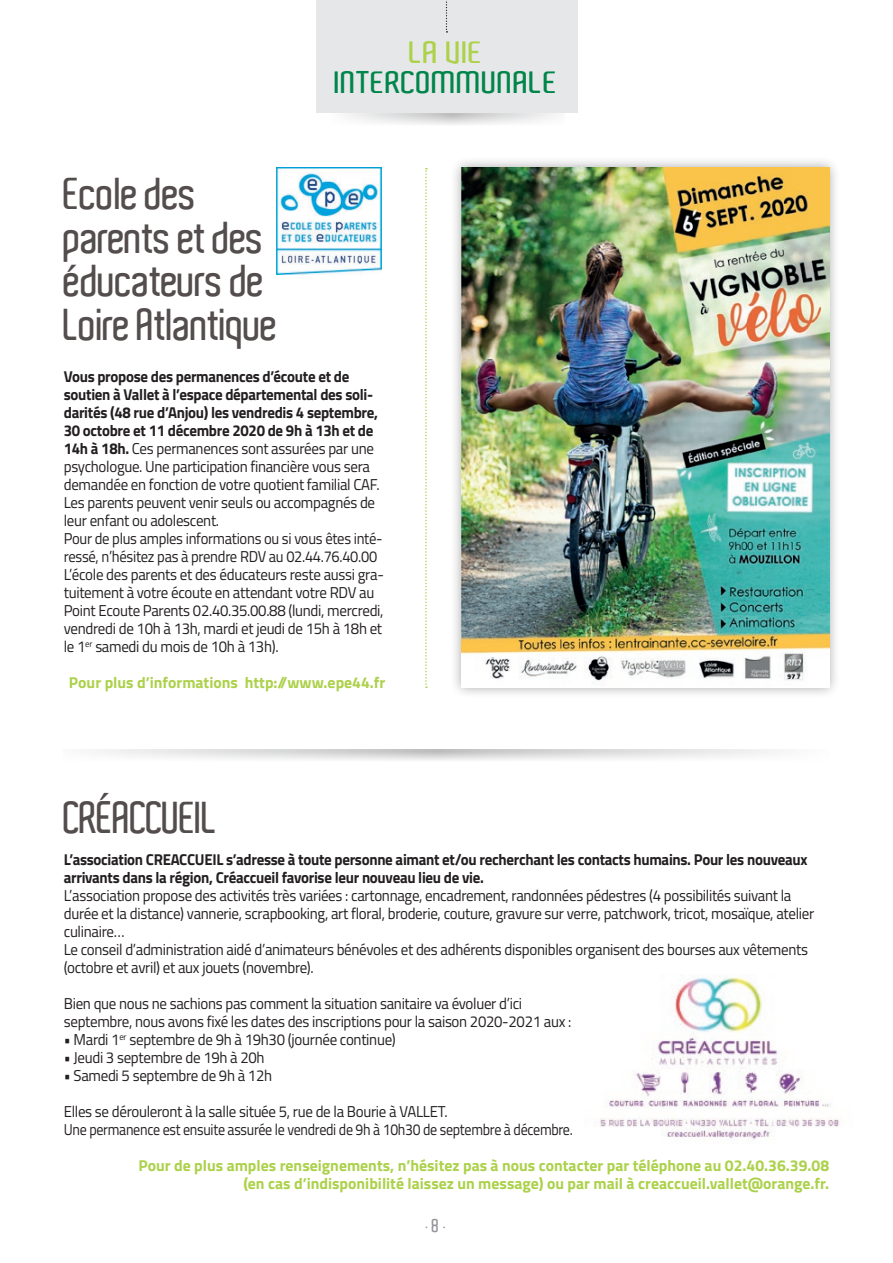
<style>
.page{position:relative;width:893px;height:1263px;background:#fff}
.page>*{position:absolute;margin:0;border:0;box-sizing:border-box;transform-origin:0 0}
.t1{font:600 43.5px/43.5px "Aldo";letter-spacing:-.03em;color:#534e4d}
.t2{font:600 30px "Aldo";color:#00854a;scale:1.2 1}
.t3{font:600 30px "Aldo";color:#acd14a;scale:1.2 1}
.t4{font:15.75px/18px "Titillium";letter-spacing:-.02em;color:#231f20;scale:.95 1}
.t5{font:700 15.75px/18px "Titillium";color:#acd14a;text-align:right}
.t6{font:700 15.75px/18px "Titillium";letter-spacing:-.02em;color:#231f20;scale:.95 1}
.t7{font:600 10.5px "Aldo";color:#939598}
.s1{font-weight:700}
.s2{font-size:18px}
</style>
<div class="page">
<img style="left:594px;top:977px;width:245px;height:164px">
<svg style="left:346px;top:113px;width:210px;height:12px"></svg>
<div style="left:315px;top:0;width:262px;height:113px;background:#e6e7e9"></div>
<svg style="left:446px;top:1px;width:1px;height:32px"></svg>
<svg style="left:96px;top:749px;width:684px;height:11px"></svg>
<img style="left:276px;top:168px;width:105px;height:106px">
<div style="left:450px;top:156px;width:391px;height:543px;background:#231f20;opacity:.4"></div>
<img style="left:462px;top:168px;width:367px;height:519px">
<svg style="left:425px;top:168px;width:2px;height:520px"></svg>
<h1 class="t1" style="left:64px;top:173px;width:216px">Ecole des parents et des éducateurs de<br>Loire Atlantique</h1>
<h2 class="t3" style="left:409px;top:35px;width:63px">LA VIE</h2>
<h2 class="t2" style="left:335px;top:65px;width:188px">INTERCOMMUNALE</h2>
<p class="t4" style="left:64px;top:367px;width:338px"><span class="s1">Vous propose des permanences d’écoute et de soutien à Vallet à l’espace départemental des soli&shy;darités (48 rue d’Anjou) les vendredis 4 septembre, 30 octobre et 11 décembre 2020 de 9h à 13h et de 14h à 18h.</span> Ces permanences sont assurées par une psychologue. Une participation financière vous sera demandée en fonction de votre quotient familial CAF.<br>Les parents peuvent venir seuls ou accompagnés de leur enfant ou adolescent.<br>Pour de plus amples informations ou si vous êtes inté&shy;ressé, n’hésitez pas à prendre RDV au 02.44.76.40.00<br>L’école des parents et des éducateurs reste aussi gra&shy;tuitement à votre écoute en attendant votre RDV au Point Ecoute Parents 02.40.35.00.88 (lundi, mercredi, vendredi de 10h à 13h, mardi et jeudi de 15h à 18h et le 1<sup>er</sup> samedi du mois de 10h à 13h).</p>
<p class="t5" style="left:69px;top:673px;width:318px">Pour plus d’informations http://www.epe44.fr</p>
<h1 class="t1" style="left:64px;top:796px;width:156px">CRÉACCUEIL</h1>
<p class="t6" style="left:64px;top:850px;width:784px">L’association CREACCUEIL s’adresse à toute personne aimant et/ou recherchant les contacts humains. Pour les nouveaux arrivants dans la région, Créaccueil favorise leur nouveau lieu de vie.</p>
<p class="t4" style="left:64px;top:886px;width:791px">L’association propose des activités très variées : cartonnage, encadrement, randonnées pédestres (4 possibilités suivant la durée et la distance) vannerie, scrapbooking, art floral, broderie, couture, gravure sur verre, patchwork, tricot, mosaïque, atelier culinaire…<br>Le conseil d’administration aidé d’animateurs bénévoles et des adhérents disponibles organisent des bourses aux vêtements (octobre et avril) et aux jouets (novembre).</p>
<p class="t4" style="left:64px;top:994px;width:536px">Bien que nous ne sachions pas comment la situation sanitaire va évoluer d’ici septembre, nous avons fixé les dates des inscriptions pour la saison 2020-2021 aux :</p>
<p class="t4" style="left:64px;top:1030px;width:351px">• Mardi 1<sup>er</sup> septembre de 9h à 19h30 (journée continue)</p>
<p class="t4" style="left:64px;top:1048px;width:213px">• Jeudi 3 septembre de 19h à 20h</p>
<p class="t4" style="left:64px;top:1066px;width:221px">• Samedi 5 septembre de 9h à 12h</p>
<p class="t4" style="left:64px;top:1102px;width:537px">Elles se dérouleront à la salle située 5, rue de la Bourie à VALLET.<br>Une permanence est ensuite assurée le vendredi de 9h à 10h30 de septembre à décembre.</p>
<p class="t5" style="left:138px;top:1156px;width:692px">Pour de plus amples renseignements, n’hésitez pas à nous contacter par téléphone au 02.40.36.39.08 (en cas d’indisponibilité laissez un message) ou par mail à creaccueil.vallet@orange.fr.</p>
<p class="t7" style="left:426px;top:1220px;width:22px">• <span class="s2">8</span> •</p>
</div>
